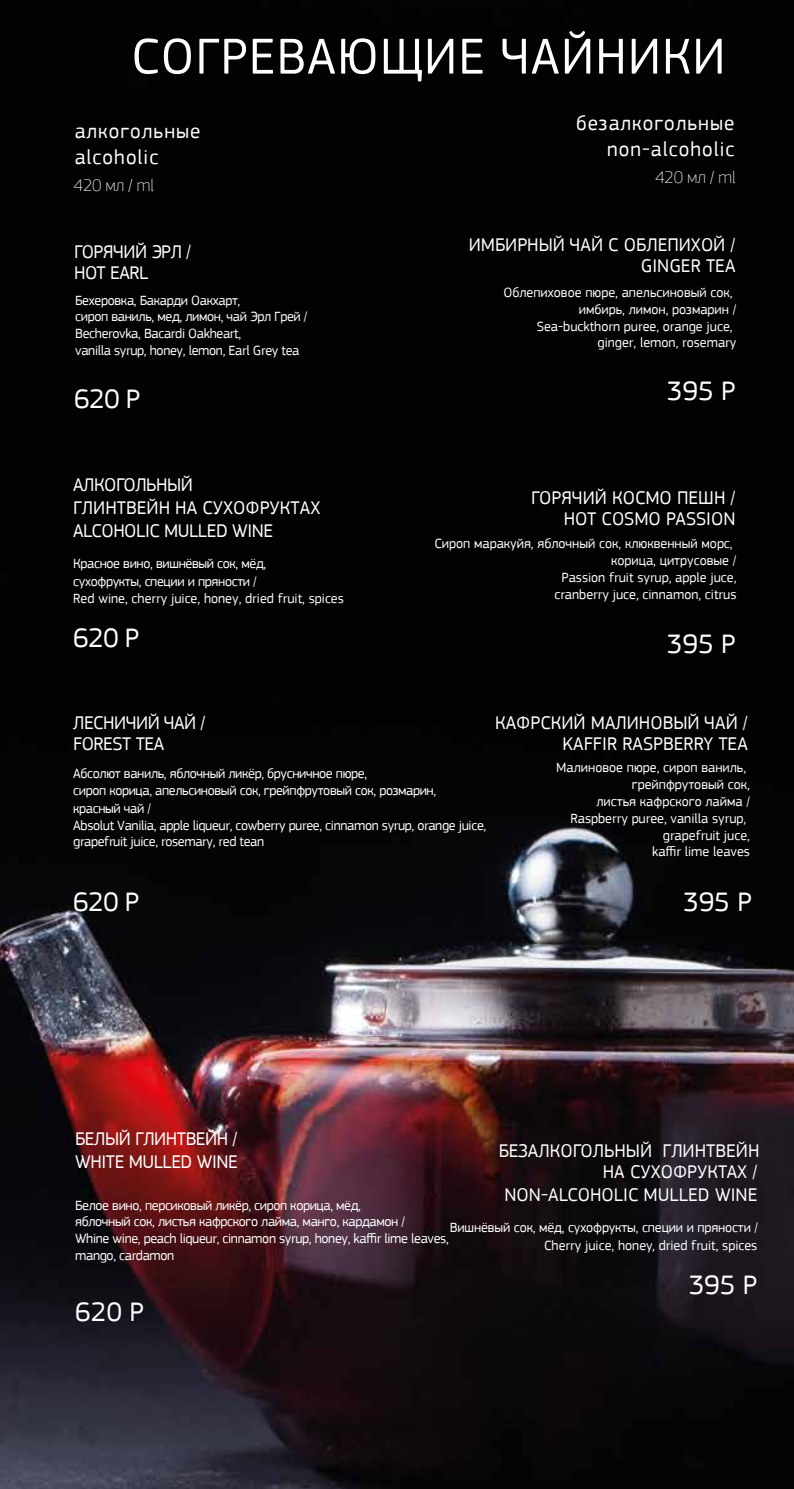
<style>
.page{position:relative;width:794px;height:1489px;background:#fff}
.page>*{position:absolute;margin:0;border:0;box-sizing:border-box;transform-origin:0 0}
.t1{font:52.5px "PF Square Sans Pro";letter-spacing:.025em;color:#fff}
.t2{font:28px "PF Square Sans Pro";color:#fff}
.t3{font:21px/25.2px "PF Square Sans Pro";letter-spacing:.05em;color:#fff;text-align:right}
.t4{font:19.25px/21px "PF Square Sans Pro";color:#fff;text-align:right}
.t5{font:19.25px/22.8px "PF Square Sans Pro";letter-spacing:-.025em;color:#fff}
.t6{font:100 17.5px "PF Square Sans Pro";color:#fff}
.t7{font:14px/17.2px "PF Square Sans Pro";letter-spacing:-.025em;color:#fff}
.t8{font:14px/16.8px "PF Square Sans Pro";color:#fff;text-align:right}
</style>
<div class="page">
<img style="left:0;top:0;width:794px;height:1488px">
<h1 class="t1" style="left:131px;top:34px;width:596px">СОГРЕВАЮЩИЕ ЧАЙНИКИ</h1>
<h3 class="t3" style="left:75px;top:120px;width:127px;text-align:left">алкогольные alcoholic</h3>
<p class="t6" style="left:74px;top:178px;width:82px">420 мл / ml</p>
<h3 class="t5" style="left:74px;top:243px;width:118px;line-height:21px">ГОРЯЧИЙ ЭРЛ /<br>HOT EARL</h3>
<p class="t7" style="left:75px;top:293px;width:234px">Бехеровка, Бакарди Оакхарт,<br>сироп ваниль, мед, лимон, чай Эрл Грей / Becherovka, Bacardi Oakheart,<br>vanilla syrup, honey, lemon, Earl Grey tea</p>
<h2 class="t2" style="left:74px;top:386px;width:67px">620 Р</h2>
<h3 class="t5" style="left:73px;top:475px;width:249px">АЛКОГОЛЬНЫЙ<br>ГЛИНТВЕЙН НА СУХОФРУКТАХ<br>ALCOHOLIC MULLED WINE</h3>
<p class="t7" style="left:73px;top:556px;width:272px">Красное вино, вишнёвый сок, мёд,<br>сухофрукты, специи и пряности /<br>Red wine, cherry juice, honey, dried fruit, spices</p>
<h2 class="t2" style="left:73px;top:626px;width:67px">620 Р</h2>
<h3 class="t3" style="left:576px;top:112px;width:160px">безалкогольные non-alcoholic</h3>
<p class="t6" style="left:655px;top:169px;width:82px">420 мл / ml</p>
<h3 class="t4" style="left:469px;top:236px;width:268px">ИМБИРНЫЙ ЧАЙ С ОБЛЕПИХОЙ /<br>GINGER TEA</h3>
<p class="t8" style="left:503px;top:285px;width:234px">Облепиховое пюре, апельсиновый сок, имбирь, лимон, розмарин /<br>Sea-buckthorn puree, orange juce, ginger, lemon, rosemary</p>
<h2 class="t2" style="left:667px;top:379px;width:70px">395 Р</h2>
<h3 class="t4" style="left:531px;top:488px;width:206px">ГОРЯЧИЙ КОСМО ПЕШН /<br>HOT COSMO PASSION</h3>
<p class="t8" style="left:434px;top:536px;width:303px">Сироп маракуйя, яблочный сок, клюквенный морс, корица, цитрусовые /<br>Passion fruit syrup, apple juce,<br>cranberry juce, cinnamon, citrus</p>
<h2 class="t2" style="left:667px;top:632px;width:70px">395 Р</h2>
<h3 class="t5" style="left:73px;top:713px;width:134px;line-height:21px">ЛЕСНИЧИЙ ЧАЙ /<br>FOREST TEA</h3>
<p class="t7" style="left:73px;top:765px;width:414px">Абсолют ваниль, яблочный ликёр, брусничное пюре,<br>сироп корица, апельсиновый сок, грейпфрутовый сок, розмарин, красный чай /<br>Absolut Vanilia, apple liqueur, cowberry puree, cinnamon syrup, orange juice, grapefruit juice, rosemary, red tean</p>
<h3 class="t4" style="left:495px;top:713px;width:254px">КАФРСКИЙ МАЛИНОВЫЙ ЧАЙ /<br>KAFFIR RASPBERRY TEA</h3>
<p class="t8" style="left:556px;top:760px;width:195px">Малиновое пюре, сироп ваниль, грейпфрутовый сок,<br>листья кафрского лайма /<br>Raspberry puree, vanilla syrup, grapefruit juce,<br>kaffir lime leaves</p>
<h2 class="t2" style="left:73px;top:889px;width:67px">620 Р</h2>
<h2 class="t2" style="left:683px;top:889px;width:70px">395 Р</h2>
<h3 class="t5" style="left:75px;top:1128px;width:164px">БЕЛЫЙ ГЛИНТВЕЙН /<br>WHITE MULLED WINE</h3>
<p class="t7" style="left:75px;top:1197px;width:375px">Белое вино, персиковый ликёр, сироп корица, мёд,<br>яблочный сок, листья кафрского лайма, манго, кардамон /<br>Whine wine, peach liqueur, cinnamon syrup, honey, kaffir lime leaves, mango, cardamon</p>
<h2 class="t2" style="left:75px;top:1299px;width:70px">620 Р</h2>
<h3 class="t4" style="left:499px;top:1142px;width:262px">БЕЗАЛКОГОЛЬНЫЙ ГЛИНТВЕЙН<br>НА СУХОФРУКТАХ /</h3>
<h3 class="t4" style="left:504px;top:1185px;width:254px">NON-ALCOHOLIC MULLED WINE</h3>
<p class="t7" style="left:450px;top:1219px;width:310px;text-align:right">Вишнёвый сок, мёд, сухофрукты, специи и пряности /<br>Cherry juice, honey, dried fruit, spices</p>
<h2 class="t2" style="left:688px;top:1272px;width:70px">395 Р</h2>
</div>
